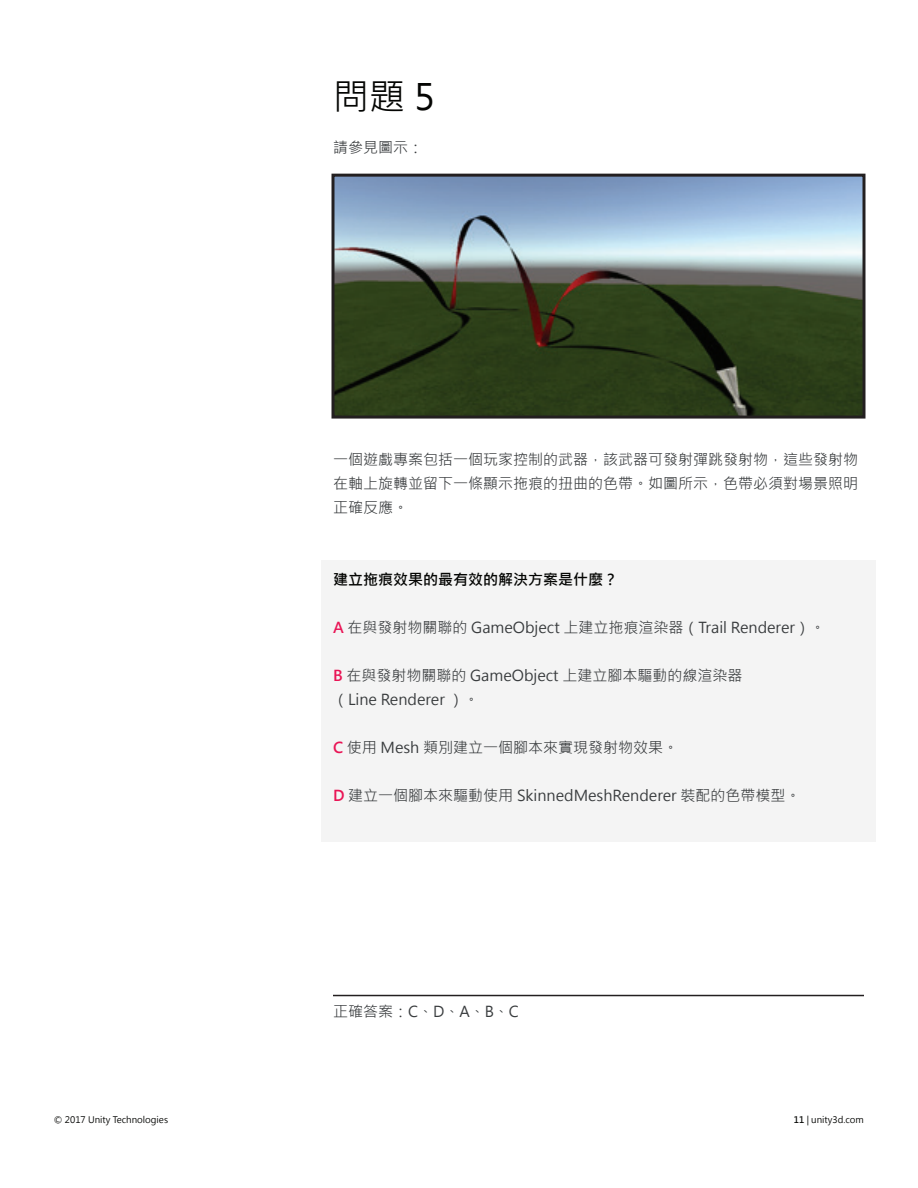
<style>
.page{position:relative;width:918px;height:1188px;background:#fff}
.page>*{position:absolute;margin:0;border:0;box-sizing:border-box;transform-origin:0 0}
.t1{font:36px "Microsoft Jheng Hei";color:#040503}
.t2{font:15px/24px "Microsoft Jheng Hei";color:#383b3d;text-align:justify}
.t3{font:700 15px "Microsoft Jheng Hei";color:#040503}
.t4{font:9px "Microsoft Jheng Hei";color:#040503}
.s1{font-weight:700;color:#e91455}
.s2{font-weight:700}
</style>
<div class="page">
<div style="left:321px;top:561px;width:555px;height:281px;background:#f4f4f4"></div>
<hr style="left:333px;top:995px;width:531px;height:1px;background:#231f20">
<img style="left:336px;top:178px;width:526px;height:237px">
<div style="left:332px;top:174px;width:534px;height:245px;border:3px solid #231f20"></div>
<h1 class="t1" style="left:333px;top:74px;width:103px">問題 5</h1>
<p class="t2" style="left:333px;top:136px;width:91px">請參見圖示：</p>
<p class="t2" style="left:333px;top:448px;width:526px">一個遊戲專案包括一個玩家控制的武器，該武器可發射彈跳發射物，這些發射物在軸上旋轉並留下一條顯示拖痕的扭曲的色帶。如圖所示，色帶必須對場景照明正確反應。</p>
<p class="t3" style="left:333px;top:571px;width:286px">建立拖痕效果的最有效的解決方案是什麼？</p>
<p class="t2" style="left:333px;top:616px;width:494px"><span class="s1">A</span> 在與發射物關聯的 GameObject 上建立拖痕渲染器（Trail Renderer）。</p>
<p class="t2" style="left:333px;top:664px;width:411px"><span class="s1">B</span> 在與發射物關聯的 GameObject 上建立腳本驅動的線渲染器（Line Renderer ）。</p>
<p class="t2" style="left:333px;top:736px;width:347px"><span class="s1">C</span> 使用 Mesh 類別建立一個腳本來實現發射物效果。</p>
<p class="t2" style="left:333px;top:784px;width:469px"><span class="s1">D</span> 建立一個腳本來驅動使用 SkinnedMeshRenderer 裝配的色帶模型。</p>
<p class="t2" style="left:333px;top:1000px;width:187px">正確答案：C、D、A、B、C</p>
<p class="t4" style="left:54px;top:1114px;width:116px">© 2017 Unity Technologies</p>
<p class="t4" style="left:794px;top:1114px;width:72px"><span class="s2">11</span> | unity3d.com</p>
</div>
